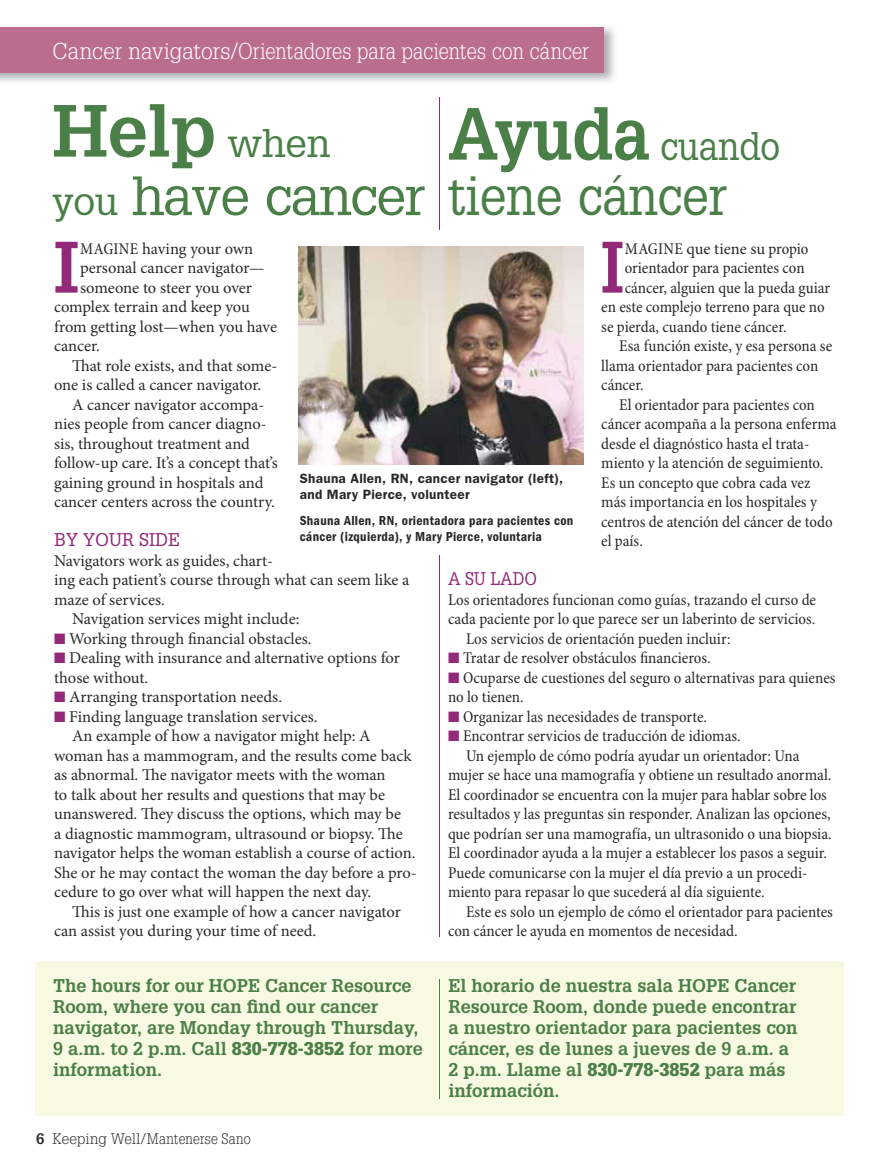
<style>
.page{position:relative;width:878px;height:1175px;background:#fff}
.page>*{position:absolute;margin:0;border:0;box-sizing:border-box;transform-origin:0 0}
.t1{font:700 72px "Glypha LT Std";color:#4a7f47}
.t2{font:700 70.95px "Glypha LT Std";color:#922979}
.t3{font:700 70.95px "Glypha LT Std";color:#922979;scale:.9 1}
.t4{font:54px "Glypha LT Std";letter-spacing:-.01em;color:#4a7f47}
.t5{font:39px "Glypha LT Std";letter-spacing:-.01em;color:#4a7f47;scale:.9 1}
.t6{font:300 22.5px "Glypha LT Std";color:#fff}
.t7{font:700 18px/21px "Glypha LT Std";color:#4a7f47}
.t8{font:18px "Glypha LT Std";color:#922979}
.t9{font:18px "Glypha LT Std";color:#922979;scale:.9 1}
.t10{font:condensed 16.5px/19.5px "Minion Pro";color:#292929}
.t11{font:16.5px/19.5px "Minion Pro";letter-spacing:-.005em;color:#292929}
.t12{font:300 15px "Glypha LT Std";letter-spacing:.01em;color:#292929}
.t13{font:13.5px/16.5px "ITC Franklin Gothic Std Dm Cd";letter-spacing:.02em;color:#292929}
.t14{font:600 13.5px/16.5px "ITC Franklin Gothic Std";letter-spacing:.025em;color:#292929}
.s1{font-weight:400;font-size:39px}
.s2{font-size:39px}
.s3{font-weight:700;font-size:72px}
.s4{font-stretch:condensed}
.s5{font-stretch:normal}
.s6{color:#922979}
.s7{font-weight:900}
.s8{font-weight:700}
</style>
<div class="page">
<img style="left:0;top:27px;width:615px;height:55px">
<div style="left:0;top:27px;width:603px;height:45px;background:#bb6d8f"></div>
<hr style="left:439px;top:98px;width:1px;height:132px;background:#922979">
<div style="left:35px;top:961px;width:808px;height:155px;background:#f8f9e3"></div>
<img style="left:298px;top:246px;width:285px;height:219px">
<hr style="left:439px;top:555px;width:1px;height:381px;background:#922979">
<hr style="left:439px;top:979px;width:1px;height:119px;background:#4a7f47">
<h3 class="t6" style="left:52px;top:38px;width:538px">Cancer navigators/Orientadores para pacientes con cáncer</h3>
<h1 class="t1" style="left:52px;top:86px;width:280px">Help <span class="s1">when</span></h1>
<h3 class="t4" style="left:52px;top:163px;width:676px"><span class="s2">you</span> have cancer tiene cáncer</h3>
<h3 class="t5" style="left:448px;top:122px;width:370px"><span class="s3">Ayuda</span> cuando</h3>
<h2 class="t2" style="left:54px;top:223px;width:26px">I</h2>
<p class="t11" style="left:80px;top:239px;width:175px"><span class="s4">MAGINE</span> having your own</p>
<h2 class="t3" style="left:601px;top:223px;width:26px">I</h2>
<p class="t10" style="left:624px;top:239px;width:185px">MAGINE <span class="s5">que tiene su</span> propio</p>
<p class="t11" style="left:80px;top:258px;width:186px">personal cancer navigator—</p>
<p class="t11" style="left:80px;top:278px;width:173px">someone to steer you over</p>
<p class="t11" style="left:54px;top:297px;width:197px">complex terrain and keep you</p>
<p class="t11" style="left:54px;top:317px;width:224px">from getting lost—when you have</p>
<p class="t11" style="left:54px;top:336px;width:47px">cancer.</p>
<p class="t11" style="left:90px;top:356px;width:189px">at role exists, and that some-</p>
<p class="t11" style="left:54px;top:375px;width:209px">one is called a cancer navigator.</p>
<p class="t11" style="left:72px;top:395px;width:194px">A cancer navigator accompa-</p>
<p class="t11" style="left:54px;top:414px;width:214px">nies people from cancer diagno-</p>
<p class="t11" style="left:54px;top:434px;width:197px">sis, throughout treatment and</p>
<p class="t11" style="left:54px;top:453px;width:225px">follow-up care. It’s a concept that’s</p>
<p class="t11" style="left:54px;top:473px;width:211px">gaining ground in hospitals and</p>
<p class="t11" style="left:54px;top:492px;width:222px">cancer centers across the country.</p>
<p class="t8" style="left:54px;top:529px;width:128px">BY YOUR SIDE</p>
<p class="t11" style="left:54px;top:551px;width:221px">Navigators work as guides, chart-</p>
<p class="t11" style="left:54px;top:570px;width:357px">ing each patient’s course through what can seem like a</p>
<p class="t11" style="left:54px;top:590px;width:112px">maze of services.</p>
<p class="t11" style="left:72px;top:609px;width:229px">Navigation services might include:</p>
<p class="t11" style="left:54px;top:629px;width:259px"><span class="s6">■</span> Working through nancial obstacles.</p>
<p class="t11" style="left:54px;top:648px;width:347px"><span class="s6">■</span> Dealing with insurance and alternative options for those without.</p>
<p class="t11" style="left:54px;top:687px;width:229px"><span class="s6">■</span> Arranging transportation needs.</p>
<p class="t11" style="left:54px;top:707px;width:265px"><span class="s6">■</span> Finding language translation services.</p>
<p class="t11" style="left:72px;top:726px;width:300px">An example of how a navigator might help: A</p>
<p class="t11" style="left:54px;top:746px;width:359px">woman has a mammogram, and the results come back</p>
<p class="t11" style="left:54px;top:765px;width:86px">as abnormal.</p>
<p class="t10" style="left:624px;top:259px;width:181px">orientador para pacientes con</p>
<p class="t10" style="left:624px;top:278px;width:207px">cáncer, alguien que la pueda guiar</p>
<p class="t10" style="left:601px;top:298px;width:225px">en este complejo terreno para que no</p>
<p class="t10" style="left:601px;top:317px;width:187px">se pierda, cuando tiene cáncer.</p>
<p class="t10" style="left:619px;top:337px;width:214px">Esa función existe, y esa persona se</p>
<p class="t10" style="left:601px;top:356px;width:218px">llama orientador para pacientes con</p>
<p class="t10" style="left:601px;top:376px;width:44px">cáncer.</p>
<p class="t10" style="left:619px;top:395px;width:197px">El orientador para pacientes con</p>
<p class="t10" style="left:601px;top:415px;width:237px">cáncer acompaña a la persona enferma</p>
<p class="t10" style="left:601px;top:434px;width:210px">desde el diagnóstico hasta el trata-</p>
<p class="t10" style="left:601px;top:454px;width:223px">miento y la atención de seguimiento.</p>
<p class="t10" style="left:601px;top:473px;width:211px">Es un concepto que cobra cada vez</p>
<p class="t10" style="left:601px;top:493px;width:217px">más importancia en los hospitales y</p>
<p class="t10" style="left:601px;top:512px;width:233px">centros de atención del cáncer de todo</p>
<p class="t10" style="left:601px;top:532px;width:43px">el país.</p>
<p class="t14" style="left:300px;top:470px;width:265px">Shauna Allen, RN, cancer navigator (left), and Mary Pierce, volunteer</p>
<p class="t13" style="left:300px;top:512px;width:275px">Shauna Allen, RN, orientadora para pacientes con cáncer (izquierda), y Mary Pierce, voluntaria</p>
<p class="t9" style="left:448px;top:568px;width:101px">A SU LADO</p>
<p class="t10" style="left:448px;top:590px;width:369px">Los orientadores funcionan como guías, trazando el curso de</p>
<p class="t10" style="left:448px;top:610px;width:369px">cada paciente por lo que parece ser un laberinto de servicios.</p>
<p class="t10" style="left:466px;top:629px;width:266px">Los servicios de orientación pueden incluir:</p>
<p class="t10" style="left:448px;top:649px;width:264px"><span class="s6">■</span> Tratar de resolver obstáculos nancieros.</p>
<p class="t10" style="left:448px;top:668px;width:389px"><span class="s6">■</span> Ocuparse de cuestiones del seguro o alternativas para quienes no lo tienen.</p>
<p class="t10" style="left:448px;top:707px;width:260px"><span class="s6">■</span> Organizar las necesidades de transporte.</p>
<p class="t10" style="left:448px;top:727px;width:294px"><span class="s6">■</span> Encontrar servicios de traducción de idiomas.</p>
<p class="t10" style="left:466px;top:746px;width:335px">Un ejemplo de cómo podría ayudar un orientador: Una</p>
<p class="t10" style="left:448px;top:766px;width:385px">mujer se hace una mamografía y obtiene un resultado anormal.</p>
<p class="t10" style="left:448px;top:785px;width:380px">El coordinador se encuentra con la mujer para hablar sobre los</p>
<p class="t10" style="left:448px;top:805px;width:384px">resultados y las preguntas sin responder. Analizan las opciones,</p>
<p class="t10" style="left:448px;top:824px;width:385px">que podrían ser una mamografía, un ultrasonido o una biopsia.</p>
<p class="t10" style="left:448px;top:844px;width:380px">El coordinador ayuda a la mujer a establecer los pasos a seguir.</p>
<p class="t10" style="left:448px;top:863px;width:361px">Puede comunicarse con la mujer el día previo a un procedi-</p>
<p class="t10" style="left:448px;top:883px;width:318px">miento para repasar lo que sucederá al día siguiente.</p>
<p class="t10" style="left:466px;top:902px;width:368px">Este es solo un ejemplo de cómo el orientador para pacientes</p>
<p class="t10" style="left:448px;top:922px;width:291px">con cáncer le ayuda en momentos de necesidad.</p>
<p class="t11" style="left:54px;top:765px;width:333px;text-align:justify;text-indent:106px">e navigator meets with the woman to talk about her results and questions that may be unanswered.</p>
<p class="t11" style="left:54px;top:804px;width:348px;text-indent:105px">ey discuss the options, which may be a diagnostic mammogram, ultrasound or biopsy.</p>
<p class="t11" style="left:54px;top:824px;width:364px;text-indent:342px">e navigator helps the woman establish a course of action.<br>She or he may contact the woman the day before a pro&shy;cedure to go over what will happen the next day.</p>
<p class="t11" style="left:54px;top:902px;width:348px;text-indent:36px">is is just one example of how a cancer navigator can assist you during your time of need.</p>
<p class="t7" style="left:53px;top:975px;width:371px">The hours for our HOPE Cancer Resource Room, where you can find our cancer navigator, are Monday through Thursday, 9 a.m. to 2 p.m. Call <span class="s7">830-778-3852</span> for more information.</p>
<p class="t7" style="left:448px;top:975px;width:350px">El horario de nuestra sala HOPE Cancer Resource Room, donde puede encontrar a nuestro orientador para pacientes con cáncer, es de lunes a jueves de 9 a.m. a 2 p.m. Llame al <span class="s7">830-778-3852</span> para más información.</p>
<p class="t12" style="left:36px;top:1129px;width:216px"><span class="s8">6</span> Keeping Well/Mantenerse Sano</p>
</div>
